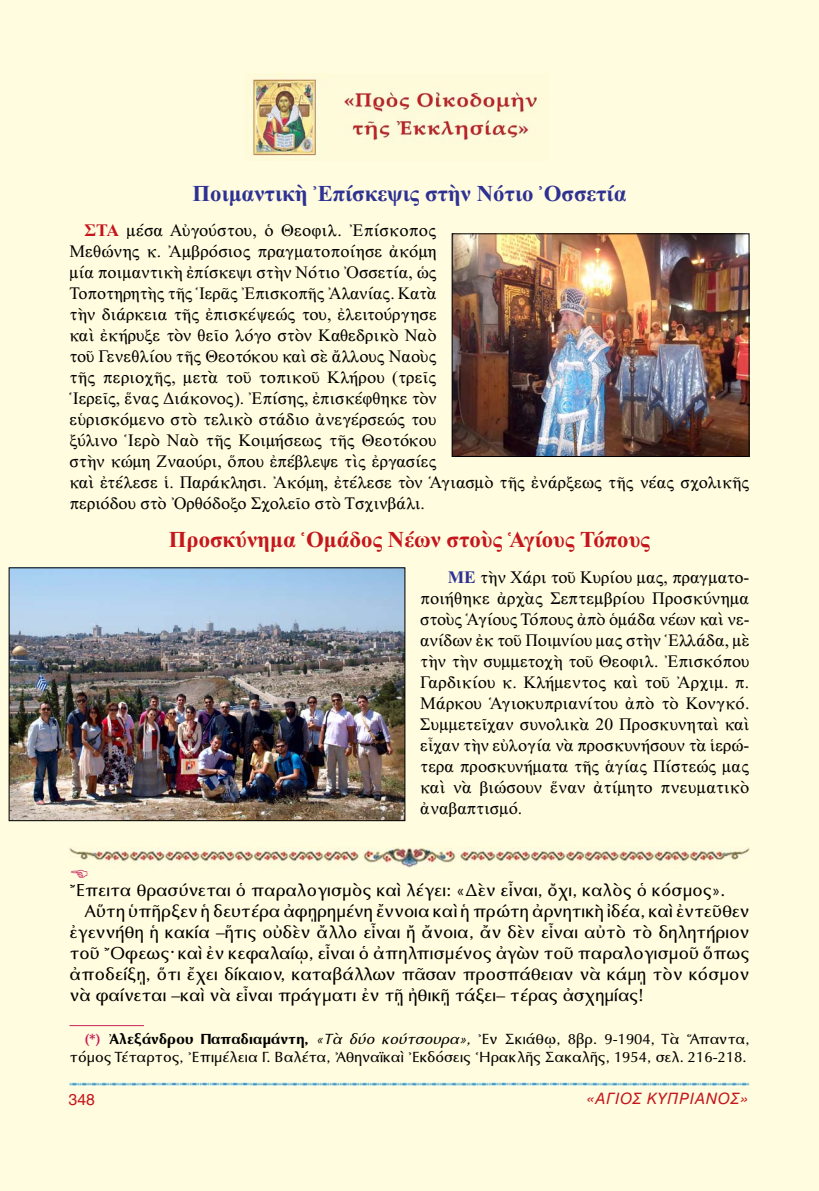
<style>
.page{position:relative;width:819px;height:1191px;background:#fffcdf}
.page>*{position:absolute;margin:0;border:0;box-sizing:border-box;transform-origin:0 0}
.t1{font:22.75px "CTOS New Times Bold Test 1";color:#c4161c}
.t2{font:22.75px "CTOS New Times Bold Test 1";color:#2e3192}
.t3{font:17.5px/21px "CTOS New Times Roman Test 1";color:#000}
.t4{font:17.5px/21px "CTOS Optima Roman Test 2";color:#000}
.t5{font:15.75px "CTOS Helvetica Oblique Test 1";color:#c4161c}
.t6{font:15.75px "CTOS Helvetica Regular Test 1";color:#c4161c}
.t7{font:14.88px/17.8px "CTOS Optima Roman Test 2";color:#000;text-align:right}
.s1{font-family:"CTOS New Times Bold Test 1";color:#c4161c}
.s2{font-family:"CTOS New Times Bold Test 1";color:#2e3192}
.s3{font-family:"CTOS Optima Bold Test 2";color:#c82259}
.s4{font-family:"CTOS Optima Bold Test 2"}
.s5{font-family:"CTOS Optima Oblique Test 1"}
</style>
<div class="page">
<img style="left:69px;top:1082px;width:680px;height:3px">
<img style="left:244px;top:73px;width:304px;height:88px">
<hr style="left:69px;top:1025px;width:75px;height:1px;background:#c82259">
<img style="left:69px;top:843px;width:680px;height:25px">
<img style="left:453px;top:235px;width:294px;height:220px">
<div style="left:451px;top:233px;width:298px;height:224px;border:1px solid #000"></div>
<img style="left:11px;top:569px;width:392px;height:250px">
<div style="left:9px;top:567px;width:396px;height:254px;border:1px solid #000"></div>
<svg style="left:71px;top:870px;width:16px;height:8px"></svg>
<h1 class="t2" style="left:192px;top:180px;width:435px">Ποιμαντικὴ Ἐπίσκεψις στὴν Νότιο Ὀσσετία</h1>
<p class="t3" style="left:69px;top:219px;width:681px;text-indent:15px"><span class="s1">ΣΤΑ</span> μέσα Αὐγούστου, ὁ Θεοφιλ. Ἐπίσκοπος<br>Μεθώνης κ. Ἀμβρόσιος πραγματοποίησε ἀκόμη<br>μία ποιμαντικὴ ἐπίσκεψι στὴν Νότιο Ὀσσετία, ὡς<br>Τοποτηρητὴς τῆς Ἱερᾶς Ἐπισκοπῆς Ἀλανίας. Κατὰ<br>τὴν διάρκεια τῆς ἐπισκέψεώς του, ἐλειτούργησε<br>καὶ ἐκήρυξε τὸν θεῖο λόγο στὸν Καθεδρικὸ Ναὸ<br>τοῦ Γενεθλίου τῆς Θεοτόκου καὶ σὲ ἄλλους Ναοὺς<br>τῆς περιοχῆς, μετὰ τοῦ τοπικοῦ Κλήρου (τρεῖς<br>Ἱερεῖς, ἕνας Διάκονος). Ἐπίσης, ἐπισκέφθηκε τὸν<br>εὑρισκόμενο στὸ τελικὸ στάδιο ἀνεγέρσεώς του<br>ξύλινο Ἱερὸ Ναὸ τῆς Κοιμήσεως τῆς Θεοτόκου<br>στὴν κώμη Ζναούρι, ὅπου ἐπέβλεψε τὶς ἐργασίες<br>καὶ ἐτέλεσε ἱ. Παράκλησι. Ἀκόμη, ἐτέλεσε τὸν Ἁγιασμὸ τῆς ἐνάρξεως τῆς νέας σχολικῆς περιόδου στὸ Ὀρθόδοξο Σχολεῖο στὸ Τσχινβάλι.</p>
<h1 class="t1" style="left:169px;top:527px;width:482px">Προσκύνημα Ὁμάδος Νέων στοὺς Ἁγίους Τόπους</h1>
<p class="t3" style="left:420px;top:567px;width:331px;text-align:justify;text-indent:27px"><span class="s2">ΜΕ</span> τὴν Χάρι τοῦ Κυρίου μας, πραγματο&shy;ποιήθηκε ἀρχὰς Σεπτεμβρίου Προσκύνημα στοὺς Ἁγίους Τόπους ἀπὸ ὁμάδα νέων καὶ νε&shy;ανίδων ἐκ τοῦ Ποιμνίου μας στὴν Ἑλλάδα, μὲ τὴν τὴν συμμετοχὴ τοῦ Θεοφιλ. Ἐπισκόπου Γαρδικίου κ. Κλήμεντος καὶ τοῦ Ἀρχιμ. π.<br>Μάρκου Ἁγιοκυπριανίτου ἀπὸ τὸ Κονγκό.<br>Συμμετεῖχαν συνολικὰ 20 Προσκυνηταὶ καὶ εἶχαν τὴν εὐλογία νὰ προσκυνήσουν τὰ ἱερώ&shy;τερα προσκυνήματα τῆς ἁγίας Πίστεώς μας καὶ νὰ βιώσουν ἕναν ἀτίμητο πνευματικὸ ἀναβαπτισμό.</p>
<p class="t4" style="left:69px;top:879px;width:681px">Ἔπειτα θρασύνεται ὁ παραλογισµὸς καὶ λέγει: «Δὲν εἶναι, ὄχι, καλὸς ὁ κόσµος».<br>Aὕτη ὑπῆρξεν ἡ δευτέρα ἀφῃρηµένη ἔννοια καὶ ἡ πρώτη ἀρνητικὴ ἰδέα, καὶ ἐντεῦθεν ἐγεννήθη ἡ κακία –ἥτις οὐδὲν ἄλλο εἶναι ἤ ἄνοια, ἄν δὲν εἶναι αὐτὸ τὸ δηλητήριον τοῦ Ὄφεως· καὶ ἐν κεφαλαίῳ, εἶναι ὁ ἀπηλπισµένος ἀγὼν τοῦ παραλογισµοῦ ὅπως ἀποδείξῃ, ὅτι ἔχει δίκαιον, καταβάλλων πᾶσαν προσπάθειαν νὰ κάµῃ τὸν κόσµον νὰ φαίνεται –καὶ νὰ εἶναι πράγµατι ἐν τῇ ἠθικῇ τάξει– τέρας ἀσχηµίας!</p>
<p class="t7" style="left:69px;top:1030px;width:681px"><span class="s3">(*)</span> <span class="s4">Ἀλεξάνδρου Παπαδιαµάντη,</span> <span class="s5">«Tὰ δύο κούτσουρα»,</span> Ἐν Σκιάθῳ, 8βρ. 9-1904, Tὰ Ἅπαντα, τόµος Tέταρτος, Ἐπιµέλεια Γ. Bαλέτα, Ἀθηναϊκαὶ Ἐκδόσεις Ἡρακλῆς Σακαλῆς, 1954, σελ. 216-218.</p>
<p class="t6" style="left:69px;top:1090px;width:28px">348</p>
<p class="t5" style="left:586px;top:1089px;width:164px">«Ἅγιος Κυπριανὸς»</p>
</div>
